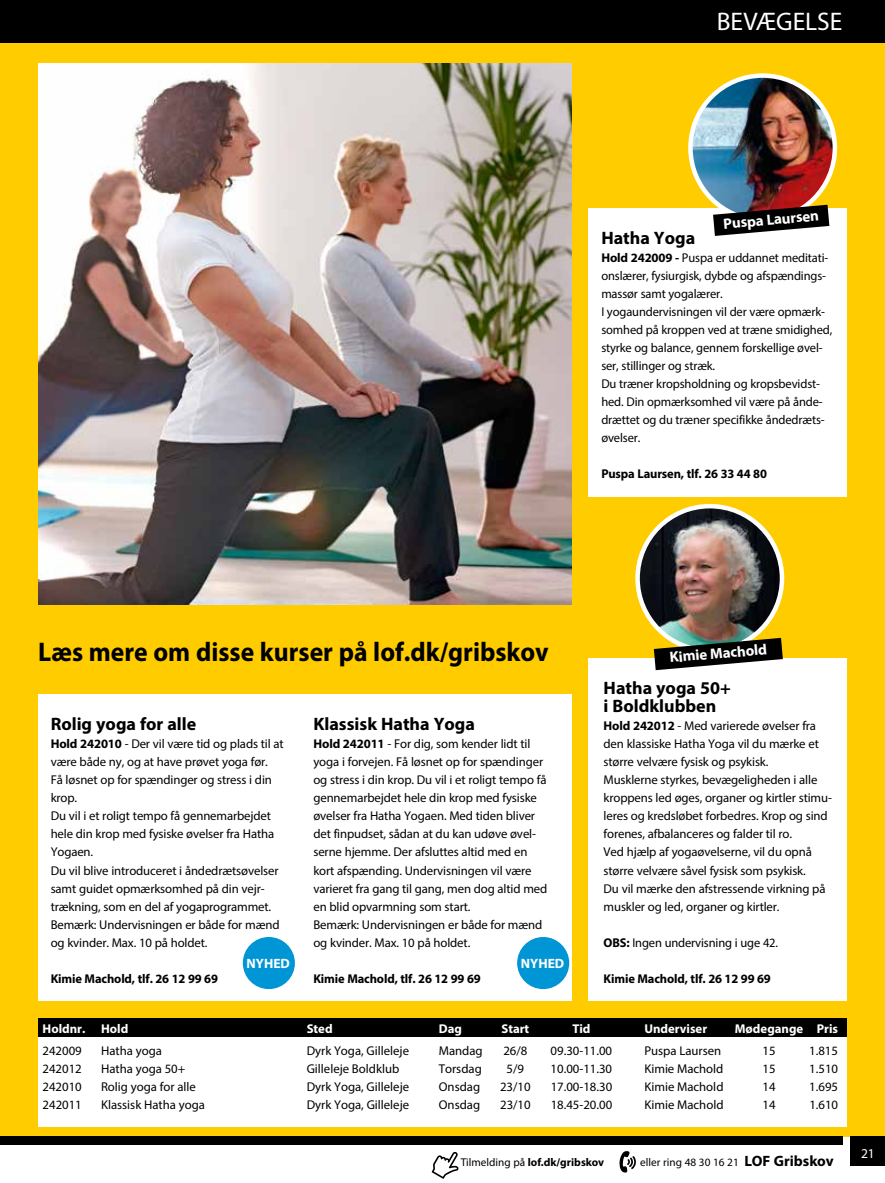
<style>
.page{position:relative;width:885px;height:1183px;background:#fff}
.page>*{position:absolute;margin:0;border:0;box-sizing:border-box;transform-origin:0 0}
.t1{font:700 27px "Myriad Pro";color:#000;scale:.95 1}
.t2{font:25.5px "Myriad Pro";color:#fff}
.t3{font:700 18px/18px "Myriad Pro";color:#000}
.t4{font:700 15px "Myriad Pro";color:#fff}
.t5{font:700 13.5px "Myriad Pro";color:#fff}
.t6{font:13.5px "Myriad Pro";color:#fff}
.t7{font:12.75px/18px "Myriad Pro";letter-spacing:-.01em;color:#000}
.t8{font:700 12.75px "Myriad Pro";letter-spacing:-.01em;color:#000}
.t9{font:700 12.75px "Myriad Pro";color:#fff}
.t10{font:11.25px "Myriad Pro";color:#000}
.t11{font:700 11.25px "Myriad Pro";color:#000}
.s1{font-weight:700}
.s2{font-weight:400}
.s3{font-weight:700;font-size:15px}
</style>
<div class="page">
<div style="left:0;top:43px;width:884px;height:1093px;background:#fc0"></div>
<div style="left:38px;top:694px;width:533px;height:306px;background:#fff"></div>
<div style="left:0;top:0;width:884px;height:43px;background:#000"></div>
<div style="left:0;top:1135px;width:842px;height:9px;background:#000"></div>
<div style="left:850px;top:1135px;width:34px;height:30px;background:#000"></div>
<svg style="left:431px;top:1152px;width:27px;height:26px"></svg>
<svg style="left:619px;top:1151px;width:17px;height:21px"></svg>
<div style="left:38px;top:1018px;width:808px;height:18px;background:#000"></div>
<div style="left:38px;top:1036px;width:808px;height:90px;background:#fff"></div>
<div style="left:588px;top:208px;width:258px;height:288px;background:#fff"></div>
<img style="left:690px;top:76px;width:144px;height:144px;border-radius:72px">
<div style="left:688px;top:73px;width:149px;height:149px;border:4px solid #fff;border-radius:50%"></div>
<svg style="left:713px;top:205px;width:116px;height:31px"></svg>
<div style="left:588px;top:658px;width:258px;height:342px;background:#fff"></div>
<img style="left:637px;top:506px;width:144px;height:131px">
<div style="left:635px;top:504px;width:149px;height:148px;border:4px solid #fff;border-radius:50%"></div>
<svg style="left:653px;top:637px;width:129px;height:33px"></svg>
<img style="left:38px;top:64px;width:533px;height:540px">
<div style="left:516px;top:935px;width:54px;height:54px;background:#0096d6;border-radius:50%"></div>
<div style="left:515px;top:935px;width:55px;height:55px;border:2px solid #fff;border-radius:50%"></div>
<div style="left:242px;top:935px;width:53px;height:54px;background:#0096d6;border-radius:50%"></div>
<div style="left:241px;top:935px;width:55px;height:55px;border:2px solid #fff;border-radius:50%"></div>
<h2 class="t2" style="left:716px;top:5px;width:127px">BEVÆGELSE</h2>
<p class="t4" style="left:722px;top:214px;width:97px;rotate:-5deg">Puspa Laursen</p>
<h3 class="t3" style="left:601px;top:228px;width:95px">Hatha Yoga</h3>
<p class="t7" style="left:601px;top:248px;width:232px"><span class="s1">Hold 242009 -</span> Puspa er uddannet meditati&shy;onslærer, fysiurgisk, dybde og afspændings&shy;massør samt yogalærer.<br>I yogaundervisningen vil der være opmærk&shy;somhed på kroppen ved at træne smidighed, styrke og balance, gennem forskellige øvel&shy;ser, stillinger og stræk.<br>Du træner kropsholdning og kropsbevidst&shy;hed. Din opmærksomhed vil være på ånde&shy;drættet og du træner specifikke åndedræts&shy;øvelser.</p>
<p class="t8" style="left:601px;top:465px;width:167px">Puspa Laursen, tlf. 26 33 44 80</p>
<h1 class="t1" style="left:38px;top:633px;width:539px">Læs mere om disse kurser på lof.dk/gribskov</h1>
<p class="t4" style="left:668px;top:647px;width:99px;rotate:-5deg">Kimie Machold</p>
<h3 class="t3" style="left:51px;top:714px;width:147px">Rolig yoga for alle</h3>
<h3 class="t3" style="left:313px;top:714px;width:163px">Klassisk Hatha Yoga</h3>
<p class="t7" style="left:51px;top:734px;width:234px"><span class="s1">Hold 242010</span> - Der vil være tid og plads til at være både ny, og at have prøvet yoga før.<br>Få løsnet op for spændinger og stress i din krop.<br>Du vil i et roligt tempo få gennemarbejdet hele din krop med fysiske øvelser fra Hatha Yogaen.<br>Du vil blive introduceret i åndedrætsøvelser samt guidet opmærksomhed på din vejr&shy;trækning, som en del af yogaprogrammet.<br>Bemærk: Undervisningen er både for mænd og kvinder. Max. 10 på holdet.</p>
<p class="t8" style="left:51px;top:969px;width:169px">Kimie Machold, tlf. 26 12 99 69</p>
<p class="t7" style="left:313px;top:734px;width:235px"><span class="s1">Hold 242011</span> - For dig, som kender lidt til yoga i forvejen. Få løsnet op for spændinger og stress i din krop. Du vil i et roligt tempo få gennemarbejdet hele din krop med fysiske øvelser fra Hatha Yogaen. Med tiden bliver det finpudset, sådan at du kan udøve øvel&shy;serne hjemme. Der afsluttes altid med en kort afspænding. Undervisningen vil være varieret fra gang til gang, men dog altid med en blid opvarmning som start.<br>Bemærk: Undervisningen er både for mænd og kvinder. Max. 10 på holdet.</p>
<p class="t8" style="left:313px;top:969px;width:169px">Kimie Machold, tlf. 26 12 99 69</p>
<p class="t5" style="left:246px;top:954px;width:45px">NYHED</p>
<p class="t5" style="left:521px;top:954px;width:45px">NYHED</p>
<h3 class="t3" style="left:603px;top:678px;width:129px">Hatha yoga 50+ i Boldklubben</h3>
<p class="t7" style="left:603px;top:716px;width:230px"><span class="s1">Hold 242012</span> - Med varierede øvelser fra den klassiske Hatha Yoga vil du mærke et større velvære fysisk og psykisk.<br>Musklerne styrkes, bevægeligheden i alle kroppens led øges, organer og kirtler stimu&shy;leres og kredsløbet forbedres. Krop og sind forenes, afbalanceres og falder til ro.<br>Ved hjælp af yogaøvelserne, vil du opnå større velvære såvel fysisk som psykisk.<br>Du vil mærke den afstressende virkning på muskler og led, organer og kirtler.</p>
<p class="t7" style="left:603px;top:932px;width:176px"><span class="s1">OBS:</span> Ingen undervisning i uge 42.</p>
<p class="t8" style="left:603px;top:969px;width:169px">Kimie Machold, tlf. 26 12 99 69</p>
<p class="t9" style="left:43px;top:1019px;width:87px">Holdnr. Hold</p>
<p class="t9" style="left:307px;top:1019px;width:27px">Sted</p>
<p class="t9" style="left:439px;top:1019px;width:25px">Dag</p>
<p class="t9" style="left:501px;top:1019px;width:29px">Start</p>
<p class="t9" style="left:572px;top:1019px;width:20px">Tid</p>
<p class="t9" style="left:644px;top:1019px;width:64px">Underviser</p>
<p class="t9" style="left:734px;top:1019px;width:105px">Mødegange Pris</p>
<p class="t7" style="left:43px;top:1041px;width:41px">242009</p>
<p class="t7" style="left:101px;top:1041px;width:62px">Hatha yoga</p>
<p class="t7" style="left:307px;top:1041px;width:104px">Dyrk Yoga, Gilleleje</p>
<p class="t7" style="left:439px;top:1041px;width:45px">Mandag</p>
<p class="t7" style="left:503px;top:1041px;width:25px">26/8</p>
<p class="t7" style="left:550px;top:1041px;width:63px">09.30-11.00</p>
<p class="t7" style="left:644px;top:1041px;width:78px">Puspa Laursen</p>
<p class="t7" style="left:762px;top:1041px;width:15px">15</p>
<p class="t7" style="left:809px;top:1041px;width:30px">1.815</p>
<p class="t7" style="left:43px;top:1059px;width:41px">242012</p>
<p class="t7" style="left:101px;top:1059px;width:86px">Hatha yoga 50+</p>
<p class="t7" style="left:307px;top:1059px;width:94px">Gilleleje Boldklub</p>
<p class="t7" style="left:439px;top:1059px;width:45px">Torsdag</p>
<p class="t7" style="left:506px;top:1059px;width:19px">5/9</p>
<p class="t7" style="left:550px;top:1059px;width:63px">10.00-11.30</p>
<p class="t7" style="left:644px;top:1059px;width:80px">Kimie Machold</p>
<p class="t7" style="left:762px;top:1059px;width:15px">15</p>
<p class="t7" style="left:809px;top:1059px;width:30px">1.510</p>
<p class="t7" style="left:43px;top:1077px;width:41px">242010</p>
<p class="t7" style="left:101px;top:1077px;width:96px">Rolig yoga for alle</p>
<p class="t7" style="left:307px;top:1077px;width:104px">Dyrk Yoga, Gilleleje</p>
<p class="t7" style="left:439px;top:1077px;width:43px">Onsdag</p>
<p class="t7" style="left:500px;top:1077px;width:32px">23/10</p>
<p class="t7" style="left:550px;top:1077px;width:63px">17.00-18.30</p>
<p class="t7" style="left:644px;top:1077px;width:80px">Kimie Machold</p>
<p class="t7" style="left:762px;top:1077px;width:15px">14</p>
<p class="t7" style="left:809px;top:1077px;width:30px">1.695</p>
<p class="t7" style="left:43px;top:1095px;width:41px">242011</p>
<p class="t7" style="left:101px;top:1095px;width:105px">Klassisk Hatha yoga</p>
<p class="t7" style="left:307px;top:1095px;width:104px">Dyrk Yoga, Gilleleje</p>
<p class="t7" style="left:439px;top:1095px;width:43px">Onsdag</p>
<p class="t7" style="left:500px;top:1095px;width:32px">23/10</p>
<p class="t7" style="left:550px;top:1095px;width:63px">18.45-20.00</p>
<p class="t7" style="left:644px;top:1095px;width:80px">Kimie Machold</p>
<p class="t7" style="left:762px;top:1095px;width:15px">14</p>
<p class="t7" style="left:809px;top:1095px;width:30px">1.610</p>
<p class="t11" style="left:461px;top:1154px;width:145px"><span class="s2">Tilmelding på</span> lof.dk/gribskov</p>
<p class="t10" style="left:640px;top:1154px;width:195px">eller ring 48 30 16 21 <span class="s3">LOF Gribskov</span></p>
<p class="t6" style="left:860px;top:1144px;width:15px">21</p>
</div>
